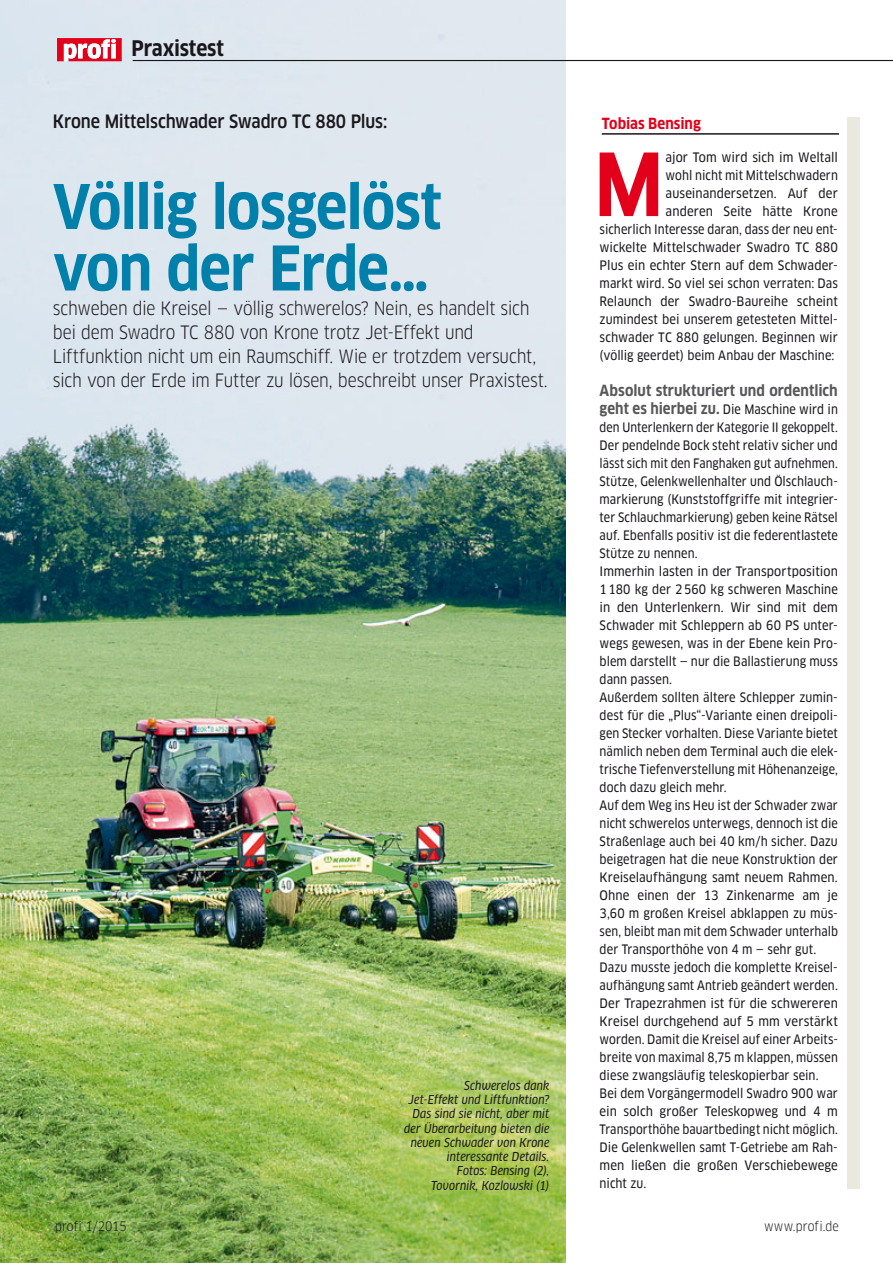
<style>
.page{position:relative;width:893px;height:1263px;background:#fff}
.page>*{position:absolute;margin:0;border:0;box-sizing:border-box;transform-origin:0 0}
.t1{font:700 condensed 84.75px "Clan OT";color:#e2001a}
.t2{font:700 condensed 60px/61.5px "Clan OT";letter-spacing:-.015em;color:#0080aa}
.t3{font:700 condensed 21px "Clan OT";letter-spacing:-.005em;color:#1a171c}
.t4{font:condensed 18px/24px "Clan OT";letter-spacing:-.015em;color:#1a171c}
.t5{font:500 condensed 18px "Clan OT";letter-spacing:-.01em;color:#1a171c}
.t6{font:700 condensed 15px "Clan OT";color:#58585a}
.t7{font:700 condensed 15px "Clan OT";color:#e2001a}
.t8{font:12.75px/18px "Clan OT Narrow News";letter-spacing:.005em;color:#1a171c;scale:.96 1}
.t9{font:12.75px/18px "Clan OT Narrow News";letter-spacing:.005em;color:#1a171c;text-align:right}
.t10{font:condensed 12.75px "Clan OT";letter-spacing:.005em;color:#1a171c}
.t11{font:italic 12px/14.2px "Clan OT Narr News";letter-spacing:.01em;color:#1a171c;text-align:right;scale:.95 1}
.s1{font-family:"Clan OT";font-weight:700;font-stretch:condensed;font-size:15px;color:#58585a}
</style>
<div class="page">
<div style="left:847px;top:117px;width:13px;height:1072px;background:#eae9e0"></div>
<img style="left:0;top:0;width:565px;height:1263px">
<hr style="left:601px;top:133px;width:237px;height:2px;background:#1a171c">
<svg style="left:57px;top:38px;width:64px;height:23px"></svg>
<div style="left:111px;top:44px;width:5px;height:14px;background:#fff"></div>
<hr style="left:133px;top:60px;width:759px;height:1px;background:#1a171c">
<h3 class="t3" style="left:131px;top:40px;width:94px">Praxistest</h3>
<h3 class="t5" style="left:53px;top:112px;width:336px">Krone Mittelschwader Swadro TC 880 Plus:</h3>
<p class="t7" style="left:601px;top:117px;width:101px">Tobias Bensing</p>
<h2 class="t2" style="left:53px;top:178px;width:390px">Völlig losgelöst von der Erde…</h2>
<p class="t4" style="left:53px;top:297px;width:496px">schweben die Kreisel — völlig schwerelos? Nein, es handelt sich bei dem Swadro TC 880 von Krone trotz Jet-Effekt und Liftfunktion nicht um ein Raumschiff. Wie er trotzdem versucht, sich von der Erde im Futter zu lösen, beschreibt unser Praxistest.</p>
<p class="t11" style="left:404px;top:1079px;width:154px">Schwerelos dank<br>Jet-Effekt und Liftfunktion?<br>Das sind sie nicht, aber mit der Überarbeitung bieten die neuen Schwader von Krone interessante Details.<br>Fotos: Bensing (2),<br>Tovornik, Kozlowski (1)</p>
<p class="t9" style="left:599px;top:149px;width:240px">ajor Tom wird sich im Weltall<br>wohl nicht mit Mittelschwadern auseinandersetzen. Auf der<br>anderen Seite hätte Krone<br>sicherlich Interesse daran, dass der neu ent&shy;wickelte Mittelschwader Swadro TC 880<br>Plus ein echter Stern auf dem Schwader&shy;markt wird. So viel sei schon verraten: Das Relaunch der Swadro-Baureihe scheint zumindest bei unserem getesteten Mittel&shy;schwader TC 880 gelungen. Beginnen wir (völlig geerdet) beim Anbau der Maschine:</p>
<p class="t6" style="left:599px;top:384px;width:240px">Absolut strukturiert und ordentlich</p>
<p class="t8" style="left:599px;top:401px;width:250px"><span class="s1">geht es hierbei zu.</span> Die Maschine wird in den Unterlenkern der Kategorie II gekoppelt.<br>Der pendelnde Bock steht relativ sicher und lässt sich mit den Fanghaken gut aufnehmen.<br>Stütze, Gelenkwellenhalter und Ölschlauch&shy;markierung (Kunststoffgriffe mit integrier&shy;ter Schlauchmarkierung) geben keine Rätsel auf. Ebenfalls positiv ist die federentlastete Stütze zu nennen.<br>Immerhin lasten in der Transportposition 1 180 kg der 2 560 kg schweren Maschine in den Unterlenkern. Wir sind mit dem Schwader mit Schleppern ab 60 PS unter&shy;wegs gewesen, was in der Ebene kein Pro&shy;blem darstellt — nur die Ballastierung muss dann passen.<br>Außerdem sollten ältere Schlepper zumin&shy;dest für die „Plus“-Variante einen dreipoli&shy;gen Stecker vorhalten. Diese Variante bietet nämlich neben dem Terminal auch die elek&shy;trische Tiefenverstellung mit Höhenanzeige, doch dazu gleich mehr.<br>Auf dem Weg ins Heu ist der Schwader zwar nicht schwerelos unterwegs, dennoch ist die Straßenlage auch bei 40 km/h sicher. Dazu beigetragen hat die neue Konstruktion der Kreiselaufhängung samt neuem Rahmen.<br>Ohne einen der 13 Zinkenarme am je 3,60 m großen Kreisel abklappen zu müs&shy;sen, bleibt man mit dem Schwader unterhalb der Transporthöhe von 4 m — sehr gut.<br>Dazu musste jedoch die komplette Kreisel&shy;aufhängung samt Antrieb geändert werden.<br>Der Trapezrahmen ist für die schwereren Kreisel durchgehend auf 5 mm verstärkt worden. Damit die Kreisel auf einer Arbeits&shy;breite von maximal 8,75 m klappen, müssen diese zwangsläufig teleskopierbar sein.<br>Bei dem Vorgängermodell Swadro 900 war ein solch großer Teleskopweg und 4 m Transporthöhe bauartbedingt nicht möglich.<br>Die Gelenkwellen samt T-Getriebe am Rah&shy;men ließen die großen Verschiebewege nicht zu.</p>
<h1 class="t1" style="left:594px;top:150px;width:71px">M</h1>
<p class="t10" style="left:55px;top:1221px;width:73px">profi 1/2015</p>
<p class="t10" style="left:764px;top:1221px;width:76px">www.profi.de</p>
</div>
